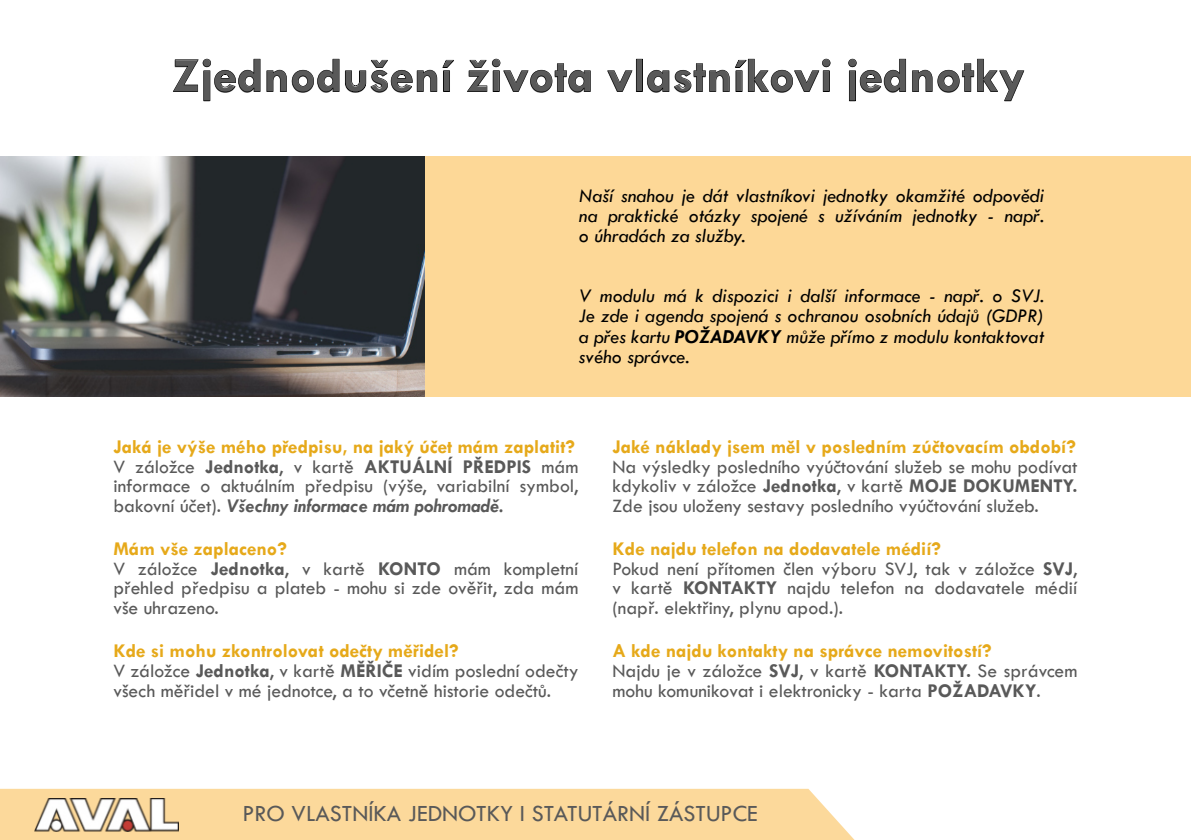
<style>
.page{position:relative;width:1191px;height:840px;background:#fff}
.page>*{position:absolute;margin:0;border:0;box-sizing:border-box;transform-origin:0 0}
.t1{font:700 49.6px "Tw Cen";color:#595959}
.t2{font:24px "Tw Cen";color:#595959}
.t3{font:italic 20px/20px "Tw Cen";color:#000;text-align:justify}
.t4{font:19.6px/19.6px "Tw Cen";color:#595959}
.t5{font:700 19.6px "Tw Cen";color:#e6a91a}
.s1{font-weight:700}
.s2{font-weight:700;color:#e6a91a}
.s3{font-weight:700;font-style:italic}
</style>
<div class="page">
<div style="left:422px;top:156px;width:769px;height:240px;background:#fdd897"></div>
<svg style="left:173px;top:59px;width:87px;height:42px"></svg>
<svg style="left:266px;top:59px;width:73px;height:33px"></svg>
<svg style="left:345px;top:60px;width:109px;height:32px"></svg>
<svg style="left:467px;top:59px;width:123px;height:33px"></svg>
<svg style="left:607px;top:59px;width:122px;height:33px"></svg>
<svg style="left:735px;top:59px;width:95px;height:33px"></svg>
<svg style="left:848px;top:59px;width:58px;height:42px"></svg>
<svg style="left:912px;top:59px;width:112px;height:42px"></svg>
<div style="left:0;top:788px;width:854px;height:51px;background:#fcd99b"></div>
<img style="left:35px;top:798px;width:144px;height:33px">
<img style="left:0;top:156px;width:424px;height:240px">
<h1 class="t1" style="left:171px;top:57px;width:854px">Zjednodušení života vlastníkovi jednotky</h1>
<p class="t3" style="left:579px;top:187px;width:467px">Naší snahou je dát vlastníkovi jednotky okamžité odpovědi na praktické otázky spojené s užíváním jednotky - např. o úhradách za služby.</p>
<p class="t3" style="left:579px;top:287px;width:467px">V modulu má k dispozici i další informace - např. o SVJ.<br>Je zde i agenda spojená s ochranou osobních údajů (GDPR) a přes kartu <span class="s1">POŽADAVKY</span> může přímo z modulu kontaktovat svého správce.</p>
<p class="t4" style="left:113px;top:438px;width:466px"><span class="s2">Jaká je výše mého předpisu, na jaký účet mám zaplatit?<br></span>V záložce <span class="s1">Jednotka</span>, v kartě <span class="s1">AKTUÁLNÍ PŘEDPIS</span> mám informace o aktuálním předpisu (výše, variabilní symbol, bakovní účet). <span class="s3">Všechny informace mám pohromadě.</span></p>
<p class="t4" style="left:113px;top:540px;width:466px"><span class="s2">Mám vše zaplaceno?<br></span>V záložce <span class="s1">Jednotka</span>, v kartě <span class="s1">KONTO</span> mám kompletní přehled předpisu a plateb - mohu si zde ověřit, zda mám vše uhrazeno.</p>
<p class="t4" style="left:113px;top:642px;width:466px"><span class="s2">Kde si mohu zkontrolovat odečty měřidel?<br></span>V záložce <span class="s1">Jednotka</span>, v kartě <span class="s1">MĚŘIČE</span> vidím poslední odečty všech měřidel v mé jednotce, a to včetně historie odečtů.</p>
<p class="t5" style="left:612px;top:439px;width:465px">Jaké náklady jsem měl v posledním zúčtovacím období?</p>
<p class="t4" style="left:612px;top:457px;width:466px;text-align:justify">Na výsledky posledního vyúčtování služeb se mohu podívat kdykoliv v záložce <span class="s1">Jednotka</span>, v kartě <span class="s1">MOJE DOKUMENTY.<br></span>Zde jsou uloženy sestavy posledního vyúčtování služeb.</p>
<p class="t4" style="left:612px;top:540px;width:466px"><span class="s2">Kde najdu telefon na dodavatele médií?<br></span>Pokud není přítomen člen výboru SVJ, tak v záložce <span class="s1">SVJ</span>, v kartě <span class="s1">KONTAKTY</span> najdu telefon na dodavatele médií (např. elektřiny, plynu apod.).</p>
<p class="t4" style="left:612px;top:642px;width:466px"><span class="s2">A kde najdu kontakty na správce nemovitostí?<br></span>Najdu je v záložce <span class="s1">SVJ</span>, v kartě <span class="s1">KONTAKTY.</span> Se správcem mohu komunikovat i elektronicky - karta <span class="s1">POŽADAVKY</span>.</p>
<p class="t2" style="left:242px;top:804px;width:517px">PRO VLASTNÍKA JEDNOTKY I STATUTÁRNÍ ZÁSTUPCE</p>
</div>
